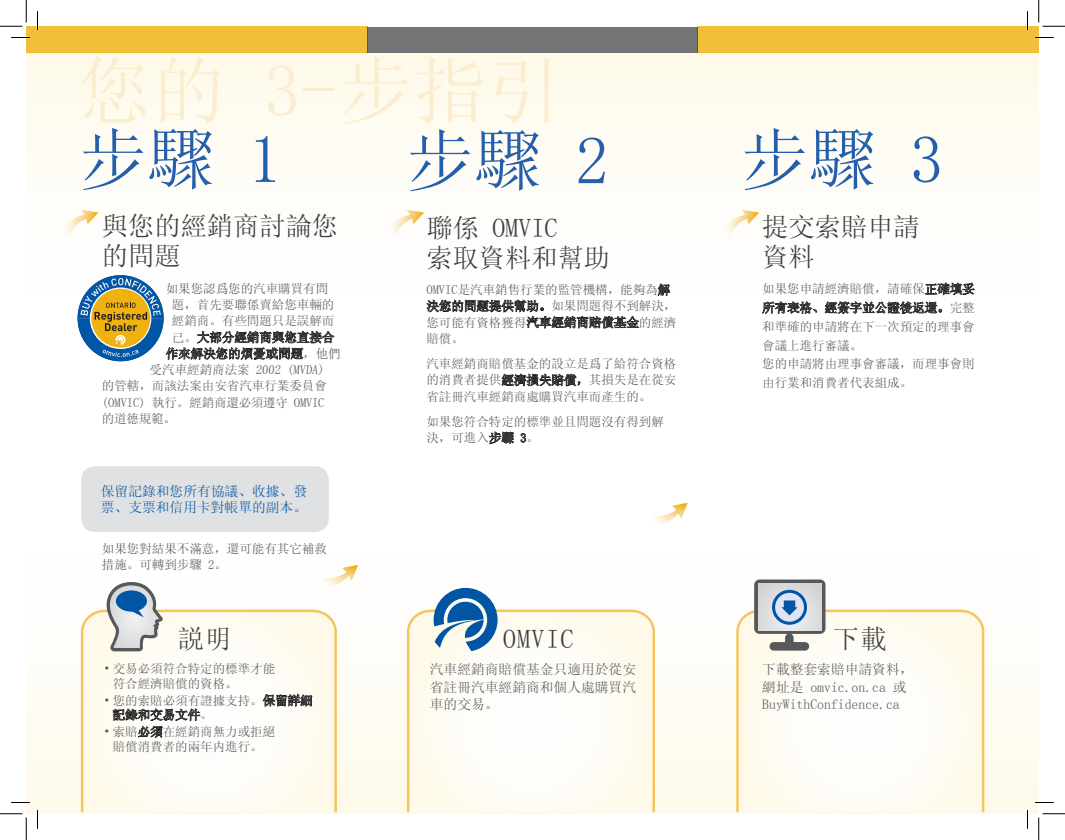
<style>
.page{position:relative;width:1065px;height:840px;background:#fff}
.page>*{position:absolute;margin:0;border:0;box-sizing:border-box;transform-origin:0 0}
.Warning_tab_copy{font:73.75px "Sim Sun";color:#fcedce}
.Step_Headers{font:67.5px "Sim Sun";color:#235fab}
.Step_subheaders{font:26.25px/30px "Sim Sun";color:#3e3e3f}
.warning_tab_headers{font:26.25px "Sim Sun";letter-spacing:.05em;color:#3e3e3f}
.Warning_tab_copy-2{font:13.75px/17.5px "Sim Sun";color:#57585a;text-align:justify}
.Warning_tab_copy-3{font:13.75px/16.2px "Sim Sun";color:#0155a5}
.step_copy{font:12.5px/16.2px "Sim Sun";color:#57585a}
.Warning_tab_copy-4{font:12.5px/14.4px "Sim Sun";color:#57585a}
</style>
<div class="page">
<div style="left:26px;top:527px;width:1013px;height:287px;background:linear-gradient(to bottom,#fff,#fef9ea)"></div>
<div style="left:26px;top:53px;width:1013px;height:263px;background:linear-gradient(to right,#fefcf4,#fefcf6)"></div>
<svg style="left:925px;top:283px;width:49px;height:12px"></svg>
<svg style="left:763px;top:302px;width:54px;height:11px"></svg>
<svg style="left:825px;top:302px;width:117px;height:11px"></svg>
<svg style="left:658px;top:284px;width:12px;height:12px"></svg>
<svg style="left:427px;top:300px;width:211px;height:28px"></svg>
<svg style="left:502px;top:374px;width:78px;height:12px"></svg>
<svg style="left:489px;top:432px;width:25px;height:12px"></svg>
<svg style="left:521px;top:434px;width:5px;height:8px"></svg>
<svg style="left:406px;top:608px;width:250px;height:206px"></svg>
<svg style="left:80px;top:608px;width:258px;height:206px"></svg>
<svg style="left:59px;top:210px;width:39px;height:27px"></svg>
<svg style="left:321px;top:565px;width:37px;height:25px"></svg>
<svg style="left:651px;top:503px;width:37px;height:25px"></svg>
<svg style="left:384px;top:210px;width:40px;height:27px"></svg>
<svg style="left:720px;top:210px;width:39px;height:27px"></svg>
<div style="left:81px;top:466px;width:248px;height:66px;background:#e0e1e3;border-radius:14px"></div>
<svg style="left:735px;top:608px;width:251px;height:206px"></svg>
<svg style="left:754px;top:580px;width:71px;height:71px;background:#b0b8c0"></svg>
<div style="left:697px;top:26px;width:342px;height:27px;background:#f1bf3a"></div>
<div style="left:26px;top:26px;width:341px;height:26px;background:#f1bf3a"></div>
<div style="left:367px;top:27px;width:331px;height:26px;background:#737476"></div>
<svg style="left:263px;top:694px;width:49px;height:12px"></svg>
<svg style="left:113px;top:709px;width:87px;height:29px"></svg>
<svg style="left:102px;top:582px;width:61px;height:69px"></svg>
<svg style="left:434px;top:588px;width:64px;height:63px"></svg>
<svg style="left:78px;top:275px;width:256px;height:86px"></svg>
<svg style="left:11px;top:37px;width:19px;height:1px"></svg>
<svg style="left:1035px;top:37px;width:19px;height:1px"></svg>
<svg style="left:11px;top:802px;width:19px;height:1px"></svg>
<svg style="left:1035px;top:802px;width:19px;height:1px"></svg>
<svg style="left:37px;top:11px;width:1px;height:19px"></svg>
<svg style="left:37px;top:810px;width:1px;height:19px"></svg>
<svg style="left:1027px;top:11px;width:1px;height:19px"></svg>
<svg style="left:1027px;top:810px;width:1px;height:19px"></svg>
<svg style="left:0;top:0;width:27px;height:27px"></svg>
<svg style="left:0;top:814px;width:27px;height:26px"></svg>
<svg style="left:1039px;top:0;width:26px;height:27px"></svg>
<svg style="left:1039px;top:814px;width:26px;height:26px"></svg>
<p class="Warning_tab_copy" style="left:78px;top:53px;width:484px">您的 3-步指引</p>
<p class="Step_Headers" style="left:79px;top:125px;width:204px">步驟 1</p>
<p class="Step_subheaders" style="left:102px;top:211px;width:238px">與您的經銷商討論您的問題</p>
<p class="step_copy" style="left:166px;top:280px;width:164px">如果您認爲您的汽車購買有問</p>
<p class="step_copy" style="left:172px;top:297px;width:164px">題，首先要聯係賣給您車輛的</p>
<p class="step_copy" style="left:172px;top:313px;width:164px">經銷商。有些問題只是誤解而</p>
<p class="step_copy" style="left:172px;top:329px;width:164px">已。大部分經銷商與您直接合</p>
<p class="step_copy" style="left:166px;top:345px;width:177px">作來解決您的煩憂或問題，他們</p>
<p class="step_copy" style="left:149px;top:362px;width:178px">受汽車經銷商法案 2002 (MVDA)</p>
<p class="step_copy" style="left:102px;top:378px;width:227px">的管轄，而該法案由安省汽車行業委員會</p>
<p class="step_copy" style="left:102px;top:394px;width:224px">(OMVIC) 執行。經銷商還必須遵守 OMVIC</p>
<p class="step_copy" style="left:102px;top:410px;width:76px">的道德規範。</p>
<p class="Warning_tab_copy-3" style="left:101px;top:483px;width:208px">保留記錄和您所有協議、收據、發票、支票和信用卡對帳單的副本。</p>
<p class="step_copy" style="left:102px;top:540px;width:226px">如果您對結果不滿意，還可能有其它補救措施。可轉到步驟 2。</p>
<p class="Step_Headers" style="left:406px;top:126px;width:204px">步驟 2</p>
<p class="Step_subheaders" style="left:426px;top:212px;width:185px">聯係 OMVIC<br>索取資料和幫助</p>
<p class="step_copy" style="left:426px;top:282px;width:251px">OMVIC是汽車銷售行業的監管機構，能夠為解決您的問題提供幫助。如果問題得不到解決，您可能有資格獲得汽車經銷商賠償基金的經濟賠償。</p>
<p class="step_copy" style="left:426px;top:356px;width:251px;text-align:justify">汽車經銷商賠償基金的設立是爲了給符合資格的消費者提供經濟損失賠償，其損失是在從安省註冊汽車經銷商處購買汽車而產生的。</p>
<p class="step_copy" style="left:426px;top:413px;width:239px">如果您符合特定的標準並且問題沒有得到解決，可進入步驟 3。</p>
<p class="Step_Headers" style="left:741px;top:125px;width:204px">步驟 3</p>
<p class="Step_subheaders" style="left:762px;top:211px;width:159px">提交索賠申請資料</p>
<p class="step_copy" style="left:762px;top:279px;width:214px;line-height:18.8px">如果您申請經濟賠償，請確保正確填妥所有表格、經簽字並公證後返還。完整和準確的申請將在下一次預定的理事會會議上進行審議。<br>您的申請將由理事會審議，而理事會則由行業和消費者代表組成。</p>
<p class="warning_tab_headers" style="left:178px;top:626px;width:55px">説明</p>
<p class="warning_tab_headers" style="left:503px;top:626px;width:72px">OMVIC</p>
<p class="warning_tab_headers" style="left:833px;top:626px;width:55px">下載</p>
<p class="Warning_tab_copy-4" style="left:113px;top:662px;width:164px;text-indent:-9px">• 交易必須符合特定的標準才能符合經濟賠償的資格。</p>
<p class="Warning_tab_copy-4" style="left:113px;top:693px;width:201px;text-indent:-9px">• 您的索賠必須有證據支持。保留詳細記錄和交易文件。</p>
<p class="Warning_tab_copy-4" style="left:104px;top:725px;width:173px;text-align:center">• 索賠必須在經銷商無力或拒絕賠償消費者的兩年内進行。</p>
<p class="Warning_tab_copy-2" style="left:430px;top:661px;width:208px">汽車經銷商賠償基金只適用於從安省註冊汽車經銷商和個人處購買汽車的交易。</p>
<p class="Warning_tab_copy-2" style="left:762px;top:661px;width:153px;text-align:left">下載整套索賠申請資料，網址是 omvic.on.ca 或<br>BuyWithConfidence.ca</p>
</div>
